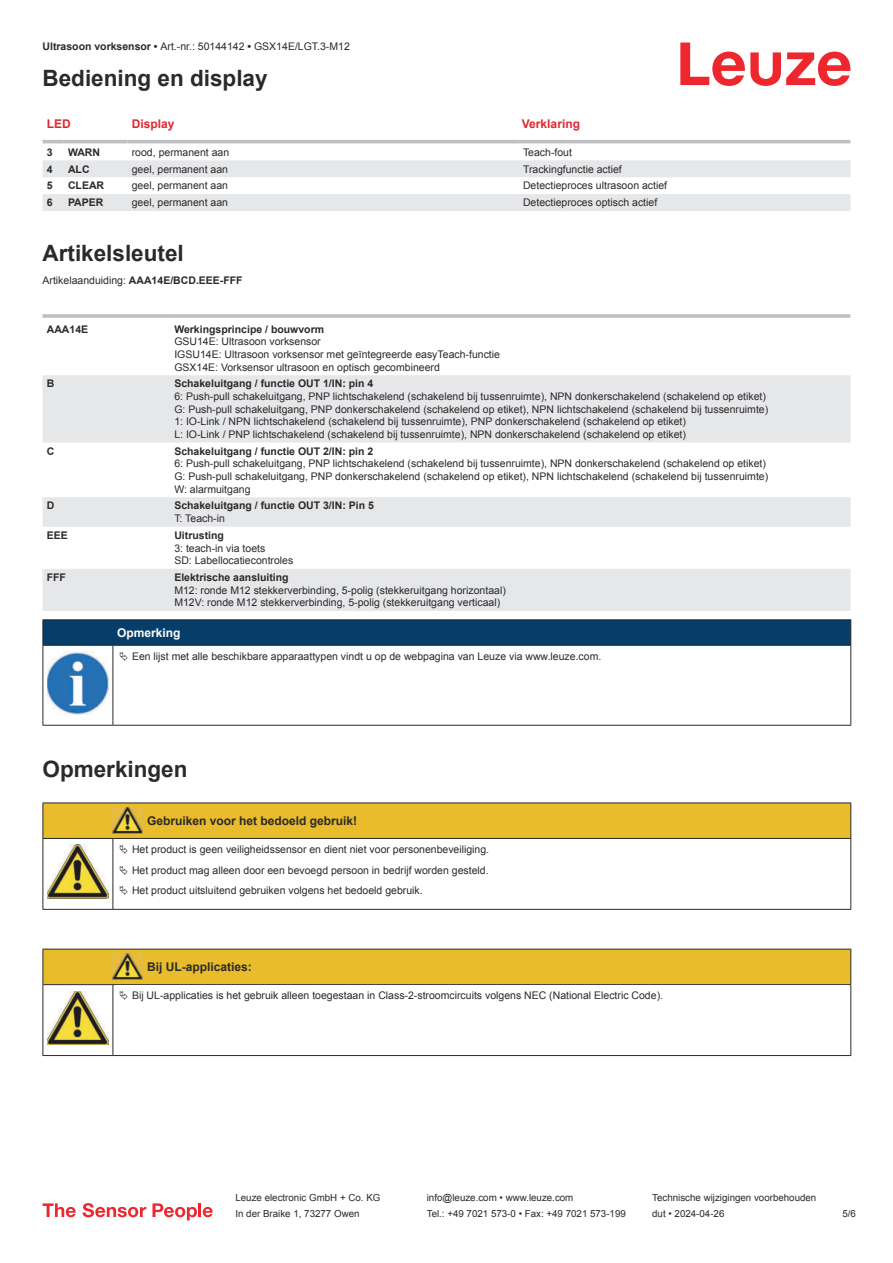
<style>
.page{position:relative;width:893px;height:1263px;background:#fff}
.page>*{position:absolute;margin:0;border:0;box-sizing:border-box;transform-origin:0 0}
.t1{font:700 22.5px "Arial";color:#2b292a}
.t2{font:700 12px "Arial";color:#2b292a}
.t3{font:700 12px "Arial";color:#db2a30}
.t4{font:700 12px "Arial";color:#fff}
.t5{font:10.5px/12.6px "Arial";color:#2b292a}
.t6{font:700 10.5px "Arial";color:#2b292a}
.t7{font:9.75px "Arial";color:#2b292a}
.s1{font-weight:700}
</style>
<div class="page">
<svg style="left:680px;top:43px;width:170px;height:43px"></svg>
<svg style="left:43px;top:143px;width:807px;height:1px"></svg>
<svg style="left:43px;top:160px;width:807px;height:51px"></svg>
<hr style="left:43px;top:140px;width:21px;height:3px;background:#bdbfc1">
<hr style="left:64px;top:140px;width:64px;height:3px;background:#bdbfc1">
<hr style="left:128px;top:140px;width:391px;height:3px;background:#bdbfc1">
<hr style="left:519px;top:140px;width:331px;height:3px;background:#bdbfc1">
<svg style="left:43px;top:375px;width:807px;height:236px;fill:#e6e7e9"></svg>
<hr style="left:43px;top:314px;width:127px;height:4px;background:#bdbfc1">
<hr style="left:170px;top:314px;width:680px;height:4px;background:#c5c7c9">
<svg style="left:43px;top:1203px;width:33px;height:14px"></svg>
<svg style="left:83px;top:1203px;width:63px;height:14px"></svg>
<svg style="left:153px;top:1203px;width:44px;height:17px"></svg>
<hr style="left:198px;top:1203px;width:3px;height:14px;background:#ed272d">
<svg style="left:203px;top:1207px;width:10px;height:10px"></svg>
<svg style="left:44px;top:646px;width:806px;height:79px"></svg>
<hr style="left:43px;top:619px;width:70px;height:1px;background:#2b292a">
<hr style="left:43px;top:645px;width:70px;height:1px;background:#2b292a">
<hr style="left:113px;top:619px;width:738px;height:1px;background:#2b292a">
<svg style="left:43px;top:620px;width:808px;height:25px;background:#063c67"></svg>
<hr style="left:113px;top:645px;width:738px;height:1px;background:#2b292a">
<hr style="left:43px;top:646px;width:1px;height:75px;background:#2b292a">
<hr style="left:113px;top:646px;width:1px;height:75px;background:#2b292a">
<hr style="left:850px;top:646px;width:1px;height:75px;background:#2b292a">
<hr style="left:43px;top:725px;width:70px;height:1px;background:#2b292a">
<hr style="left:113px;top:725px;width:738px;height:1px;background:#2b292a">
<img style="left:47px;top:652px;width:61px;height:62px">
<div style="left:115px;top:646px;width:734px;height:20px;background:#fff"></div>
<hr style="left:43px;top:802px;width:70px;height:1px;background:#2b292a">
<hr style="left:113px;top:802px;width:30px;height:1px;background:#2b292a">
<hr style="left:143px;top:802px;width:708px;height:1px;background:#2b292a">
<hr style="left:43px;top:909px;width:70px;height:1px;background:#2b292a">
<hr style="left:113px;top:909px;width:30px;height:1px;background:#2b292a">
<hr style="left:143px;top:909px;width:708px;height:1px;background:#2b292a">
<div style="left:44px;top:950px;width:806px;height:34px;background:#e8bc2a"></div>
<hr style="left:43px;top:949px;width:70px;height:1px;background:#2b292a">
<hr style="left:43px;top:949px;width:1px;height:35px;background:#2b292a">
<hr style="left:43px;top:984px;width:70px;height:1px;background:#2b292a">
<hr style="left:113px;top:949px;width:30px;height:1px;background:#2b292a">
<hr style="left:113px;top:984px;width:30px;height:1px;background:#2b292a">
<hr style="left:143px;top:949px;width:708px;height:1px;background:#2b292a">
<hr style="left:850px;top:949px;width:1px;height:35px;background:#2b292a">
<hr style="left:143px;top:984px;width:708px;height:1px;background:#2b292a">
<hr style="left:43px;top:985px;width:1px;height:66px;background:#2b292a">
<hr style="left:113px;top:985px;width:1px;height:66px;background:#2b292a">
<hr style="left:850px;top:985px;width:1px;height:66px;background:#2b292a">
<hr style="left:43px;top:1055px;width:70px;height:1px;background:#2b292a">
<hr style="left:113px;top:1055px;width:30px;height:1px;background:#2b292a">
<hr style="left:143px;top:1055px;width:708px;height:1px;background:#2b292a">
<img style="left:113px;top:953px;width:30px;height:27px">
<img style="left:47px;top:991px;width:61px;height:54px">
<svg style="left:43px;top:803px;width:808px;height:106px"></svg>
<p class="t5" style="left:43px;top:41px;width:309px"><span class="s1">Ultrasoon vorksensor •</span> Art.-nr.: 50144142 <span class="s1">•</span> GSX14E/LGT.3-M12</p>
<h1 class="t1" style="left:43px;top:70px;width:227px">Bediening en display</h1>
<p class="t3" style="left:47px;top:119px;width:25px">LED</p>
<p class="t3" style="left:132px;top:119px;width:44px">Display</p>
<p class="t3" style="left:522px;top:119px;width:60px">Verklaring</p>
<p class="t6" style="left:47px;top:148px;width:7px">3</p>
<p class="t6" style="left:68px;top:148px;width:34px">WARN</p>
<p class="t5" style="left:132px;top:147px;width:99px">rood, permanent aan</p>
<p class="t5" style="left:523px;top:147px;width:51px">Teach-fout</p>
<p class="t6" style="left:47px;top:165px;width:7px">4</p>
<p class="t6" style="left:68px;top:165px;width:23px">ALC</p>
<p class="t5" style="left:132px;top:163px;width:98px">geel, permanent aan</p>
<p class="t5" style="left:523px;top:163px;width:100px">Trackingfunctie actief</p>
<p class="t6" style="left:47px;top:182px;width:7px">5</p>
<p class="t6" style="left:68px;top:182px;width:38px">CLEAR</p>
<p class="t5" style="left:132px;top:180px;width:98px">geel, permanent aan</p>
<p class="t5" style="left:523px;top:180px;width:146px">Detectieproces ultrasoon actief</p>
<p class="t6" style="left:47px;top:199px;width:7px">6</p>
<p class="t6" style="left:68px;top:199px;width:37px">PAPER</p>
<p class="t5" style="left:132px;top:197px;width:98px">geel, permanent aan</p>
<p class="t5" style="left:523px;top:197px;width:136px">Detectieproces optisch actief</p>
<h1 class="t1" style="left:43px;top:245px;width:143px">Artikelsleutel</h1>
<p class="t5" style="left:43px;top:275px;width:202px">Artikelaanduiding: <span class="s1">AAA14E/BCD.EEE-FFF</span></p>
<p class="t6" style="left:47px;top:325px;width:43px">AAA14E</p>
<p class="t6" style="left:174px;top:325px;width:151px">Werkingsprincipe / bouwvorm</p>
<p class="t5" style="left:174px;top:336px;width:327px">GSU14E: Ultrasoon vorksensor<br>IGSU14E: Ultrasoon vorksensor met geïntegreerde easyTeach-functie<br>GSX14E: Vorksensor ultrasoon en optisch gecombineerd</p>
<p class="t6" style="left:47px;top:380px;width:9px">B</p>
<p class="t6" style="left:174px;top:380px;width:200px">Schakeluitgang / functie OUT 1/IN: pin 4</p>
<p class="t5" style="left:174px;top:391px;width:595px">6: Push-pull schakeluitgang, PNP lichtschakelend (schakelend bij tussenruimte), NPN donkerschakelend (schakelend op etiket)<br>G: Push-pull schakeluitgang, PNP donkerschakelend (schakelend op etiket), NPN lichtschakelend (schakelend bij tussenruimte)<br>1: IO-Link / NPN lichtschakelend (schakelend bij tussenruimte), PNP donkerschakelend (schakelend op etiket)<br>L: IO-Link / PNP lichtschakelend (schakelend bij tussenruimte), NPN donkerschakelend (schakelend op etiket)</p>
<p class="t6" style="left:47px;top:447px;width:9px">C</p>
<p class="t6" style="left:174px;top:447px;width:200px">Schakeluitgang / functie OUT 2/IN: pin 2</p>
<p class="t5" style="left:174px;top:458px;width:595px">6: Push-pull schakeluitgang, PNP lichtschakelend (schakelend bij tussenruimte), NPN donkerschakelend (schakelend op etiket)<br>G: Push-pull schakeluitgang, PNP donkerschakelend (schakelend op etiket), NPN lichtschakelend (schakelend bij tussenruimte)<br>W: alarmuitgang</p>
<p class="t6" style="left:47px;top:502px;width:9px">D</p>
<p class="t6" style="left:174px;top:502px;width:201px">Schakeluitgang / functie OUT 3/IN: Pin 5</p>
<p class="t5" style="left:174px;top:513px;width:52px">T: Teach-in</p>
<p class="t6" style="left:47px;top:531px;width:23px">EEE</p>
<p class="t6" style="left:174px;top:531px;width:51px">Uitrusting</p>
<p class="t5" style="left:174px;top:542px;width:121px">3: teach-in via toets<br>SD: Labellocatiecontroles</p>
<p class="t6" style="left:47px;top:573px;width:21px">FFF</p>
<p class="t6" style="left:174px;top:573px;width:116px">Elektrische aansluiting</p>
<p class="t5" style="left:174px;top:585px;width:333px">M12: ronde M12 stekkerverbinding, 5-polig (stekkeruitgang horizontaal)<br>M12V: ronde M12 stekkerverbinding, 5-polig (stekkeruitgang verticaal)</p>
<p class="t4" style="left:117px;top:628px;width:65px">Opmerking</p>
<p class="t5" style="left:132px;top:651px;width:471px">Een lijst met alle beschikbare apparaattypen vindt u op de webpagina van Leuze via www.leuze.com.</p>
<h1 class="t1" style="left:43px;top:760px;width:147px">Opmerkingen</h1>
<p class="t2" style="left:147px;top:816px;width:212px">Gebruiken voor het bedoeld gebruik!</p>
<p class="t5" style="left:132px;top:840px;width:359px;line-height:20.2px;text-align:justify">Het product is geen veiligheidssensor en dient niet voor personenbeveiliging.<br>Het product mag alleen door een bevoegd persoon in bedrijf worden gesteld.<br>Het product uitsluitend gebruiken volgens het bedoeld gebruik.</p>
<p class="t2" style="left:147px;top:962px;width:106px">Bij UL-applicaties:</p>
<p class="t5" style="left:132px;top:990px;width:532px">Bij UL-applicaties is het gebruik alleen toegestaan in Class-2-stroomcircuits volgens NEC (National Electric Code).</p>
<p class="t7" style="left:235px;top:1194px;width:146px">Leuze electronic GmbH + Co. KG</p>
<p class="t7" style="left:427px;top:1194px;width:148px">info@leuze.com • www.leuze.com</p>
<p class="t7" style="left:652px;top:1194px;width:166px">Technische wijzigingen voorbehouden</p>
<p class="t7" style="left:235px;top:1210px;width:126px">In der Braike 1, 73277 Owen</p>
<p class="t7" style="left:427px;top:1210px;width:201px">Tel.: +49 7021 573-0 • Fax: +49 7021 573-199</p>
<p class="t7" style="left:652px;top:1210px;width:74px">dut • 2024-04-26</p>
<p class="t7" style="left:842px;top:1210px;width:15px">5 /6</p>
</div>
